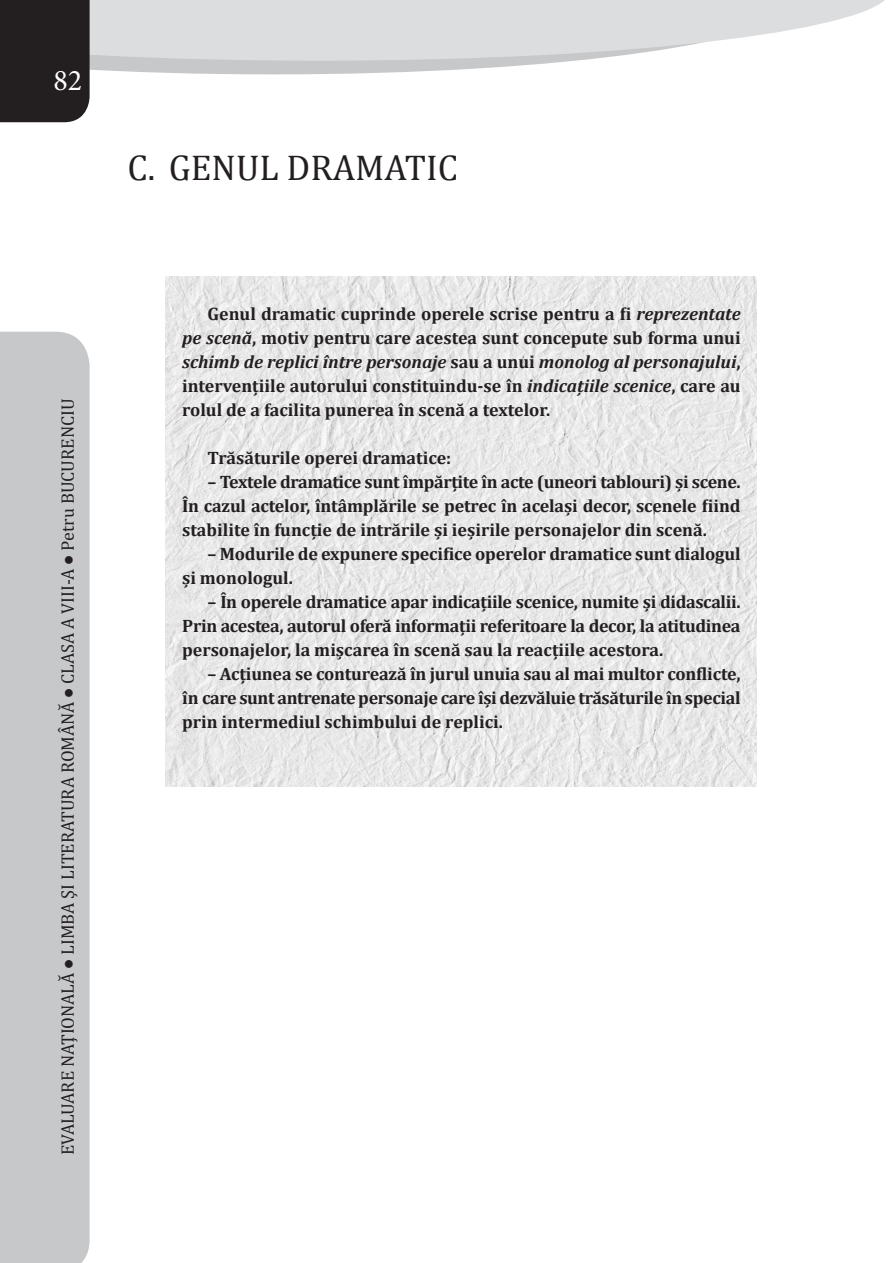
<style>
.page{position:relative;width:893px;height:1263px;background:#fff}
.page>*{position:absolute;margin:0;border:0;box-sizing:border-box;transform-origin:0 0}
.titlu_capitol{font:36px "Cambria";color:#231f20}
.t1{font:30px "Minion Pro";color:#fff}
.t2{font:700 18px/24px "Cambria";color:#231f20;text-align:justify}
.t3{font:18px "Cambria";color:#231f20}
.s1{font-style:italic}
</style>
<div class="page">
<svg style="left:90px;top:61px;width:480px;height:13px;fill:#c7c8ca"></svg>
<svg style="left:90px;top:0;width:795px;height:61px;background:#e0e1e2"></svg>
<div style="left:0;top:332px;width:90px;height:931px;background:#c7c8ca"></div>
<div style="left:0;top:0;width:90px;height:122px;background:#231f20"></div>
<img style="left:166px;top:277px;width:591px;height:510px">
<h2 class="t1" style="left:54px;top:60px;width:30px">82</h2>
<p class="titlu_capitol" style="left:128px;top:147px;width:332px">C. GENUL DRAMATIC</p>
<p class="t3" style="left:57px;top:1155px;width:758px;rotate:-90deg">EVALUARE NAŢIONALĂ ● LIMBA ŞI LITERATURA ROMÂNĂ ● CLASA A VIII-A ● Petru BUCURENCIU</p>
<p class="t2" style="left:182px;top:301px;width:560px;text-indent:26px">Genul dramatic cuprinde operele scrise pentru a fi <span class="s1">reprezentate pe scenă</span>, motiv pentru care acestea sunt concepute sub forma unui <span class="s1">schimb de replici între personaje</span> sau a unui <span class="s1">monolog al personajului</span>, intervenţiile autorului constituindu-se în <span class="s1">indicaţiile scenice</span>, care au rolul de a facilita punerea în scenă a textelor.</p>
<p class="t2" style="left:208px;top:445px;width:245px">Trăsăturile operei dramatice:</p>
<p class="t2" style="left:182px;top:469px;width:560px;text-indent:26px">– Textele dramatice sunt împărţite în acte (uneori tablouri) şi scene.<br>În cazul actelor, întâmplările se petrec în acelaşi decor, scenele fiind stabilite în funcţie de intrările şi ieşirile personajelor din scenă.</p>
<p class="t2" style="left:182px;top:541px;width:560px;text-indent:26px">– Modurile de expunere specifice operelor dramatice sunt dialogul şi monologul.</p>
<p class="t2" style="left:182px;top:589px;width:560px;text-indent:26px">– În operele dramatice apar indicaţiile scenice, numite şi didascalii.<br>Prin acestea, autorul oferă informaţii referitoare la decor, la atitudinea personajelor, la mişcarea în scenă sau la reacţiile acestora.</p>
<p class="t2" style="left:182px;top:661px;width:560px;text-indent:26px">– Acţiunea se conturează în jurul unuia sau al mai multor conflicte, în care sunt antrenate personaje care îşi dezvăluie trăsăturile în special prin intermediul schimbului de replici.</p>
</div>
